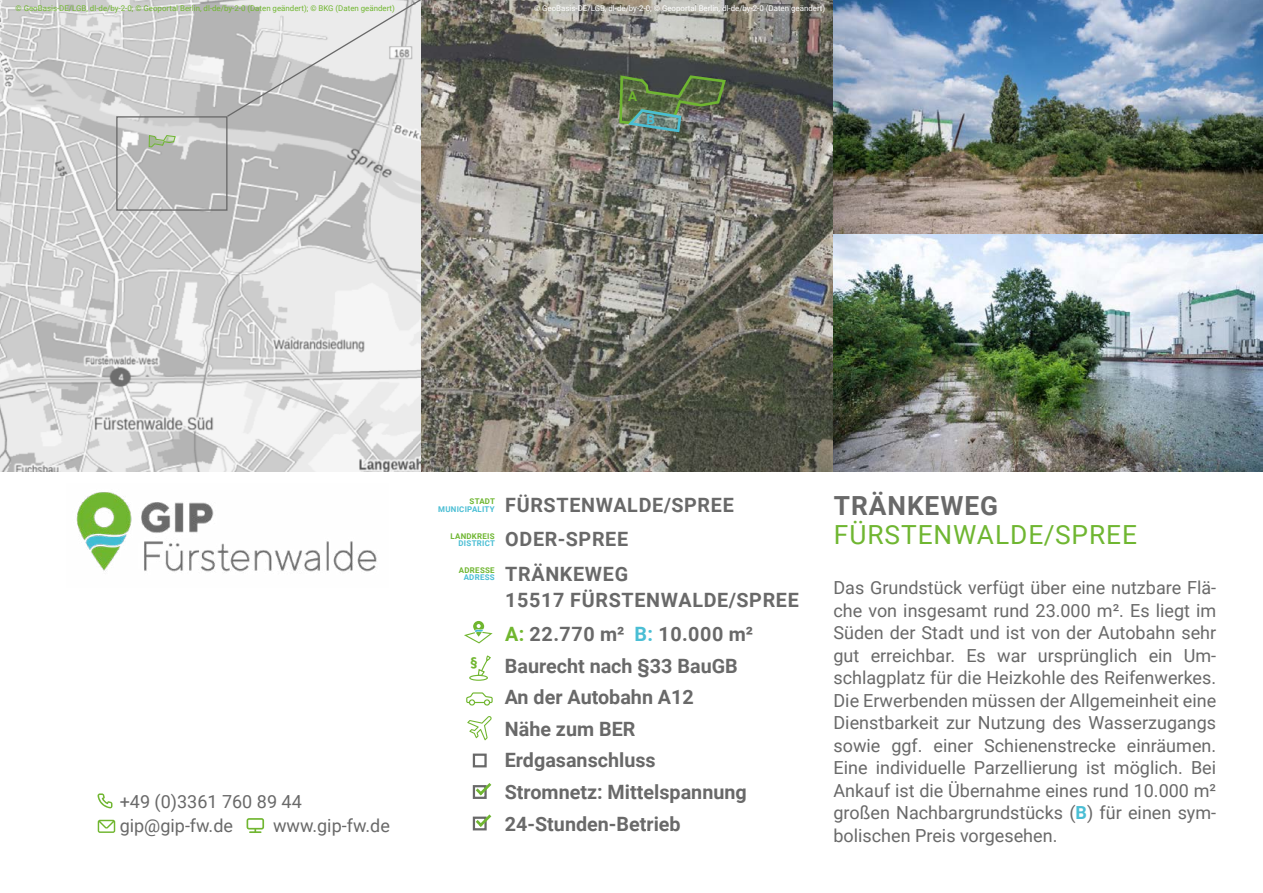
<style>
.page{position:relative;width:1263px;height:893px;background:#fff}
.page>*{position:absolute;margin:0;border:0;box-sizing:border-box;transform-origin:0 0}
.t1{font:26.25px "Roboto";letter-spacing:.035em;color:#6fb631}
.t2{font:700 26.25px "Roboto";letter-spacing:.035em;color:#696969}
.t3{font:700 19.8px/31.7px "Roboto";color:#696969}
.t4{font:700 19.8px/34.2px "Roboto";letter-spacing:.035em;color:#696969}
.t5{font:18px/22.5px "Roboto";color:#696969;text-align:justify}
.t6{font:700 13.8px "TT Norms";color:#70b62f}
.t7{font:700 13.35px "Roboto";color:#70b62f}
.t8{font:700 13.35px "Roboto";color:#4abed4}
.t9{font:7.95px "Roboto";color:#70b62f}
.t10{font:7.95px "Roboto";color:#fff}
.t11{font:700 7.95px "Roboto";letter-spacing:.035em;color:#4abed4}
.t12{font:700 7.95px "Roboto";letter-spacing:.035em;color:#6fb631}
.s1{color:#70b62f}
.s2{color:#4abed4}
.s3{font-weight:700;color:#4abed4}
</style>
<div class="page">
<img style="left:420px;top:0;width:843px;height:471px">
<img style="left:0;top:0;width:420px;height:471px">
<svg style="left:148px;top:135px;width:28px;height:13px"></svg>
<div style="left:116px;top:116px;width:111px;height:95px;border:1px solid #696969"></div>
<svg style="left:226px;top:0;width:196px;height:118px"></svg>
<svg style="left:466px;top:692px;width:27px;height:14px"></svg>
<svg style="left:467px;top:716px;width:25px;height:24px"></svg>
<svg style="left:477px;top:656px;width:14px;height:21px"></svg>
<div style="left:469px;top:675px;width:19px;height:6px;border:1px solid #70b62f;border-radius:50%"></div>
<svg style="left:464px;top:621px;width:29px;height:22px"></svg>
<div style="left:473px;top:754px;width:14px;height:13px;border:2px solid #696969"></div>
<div style="left:473px;top:785px;width:14px;height:14px;border:2px solid #696969"></div>
<svg style="left:476px;top:783px;width:15px;height:12px"></svg>
<div style="left:473px;top:817px;width:14px;height:13px;border:2px solid #696969"></div>
<svg style="left:476px;top:814px;width:15px;height:13px"></svg>
<img style="left:76px;top:492px;width:301px;height:81px">
<img style="left:618px;top:74px;width:109px;height:60px">
<svg style="left:98px;top:793px;width:14px;height:15px"></svg>
<svg style="left:98px;top:820px;width:17px;height:13px"></svg>
<svg style="left:247px;top:818px;width:17px;height:15px"></svg>
<p class="t9" style="left:16px;top:3px;width:381px">© GeoBasis-DE/LGB, dl-de/by-2-0; © Geoportal Berlin, dl-de/by-2-0 (Daten geändert); © BKG (Daten geändert)</p>
<p class="t10" style="left:534px;top:3px;width:293px">© GeoBasis-DE/LGB, dl-de/by-2-0; © Geoportal Berlin, dl-de/by-2-0 (Daten geändert)</p>
<p class="t7" style="left:628px;top:87px;width:11px">A</p>
<p class="t8" style="left:646px;top:110px;width:10px">B</p>
<p class="t5" style="left:120px;top:789px;width:184px;line-height:24px">+49 (0)3361 760 89 44 gip@gip-fw.de</p>
<p class="t5" style="left:273px;top:813px;width:118px">www.gip-fw.de</p>
<p class="t12" style="left:469px;top:496px;width:27px">STADT</p>
<p class="t11" style="left:438px;top:503px;width:58px">MUNICIPALITY</p>
<p class="t12" style="left:450px;top:530px;width:46px">LANDKREIS</p>
<p class="t11" style="left:458px;top:538px;width:38px">DISTRICT</p>
<p class="t12" style="left:459px;top:564px;width:37px">ADRESSE</p>
<p class="t11" style="left:464px;top:571px;width:33px">ADRESS</p>
<p class="t6" style="left:470px;top:654px;width:9px">§</p>
<p class="t4" style="left:505px;top:487px;width:230px">FÜRSTENWALDE/SPREE<br>ODER-SPREE<br>TRÄNKEWEG</p>
<p class="t4" style="left:505px;top:582px;width:295px">15517 FÜRSTENWALDE/SPREE<br><span class="s1">A:</span> 22.770 m² <span class="s2">B:</span> 10.000 m²</p>
<p class="t3" style="left:505px;top:649px;width:243px">Baurecht nach §33 BauGB<br>An der Autobahn A12<br>Nähe zum BER<br>Erdgasanschluss<br>Stromnetz: Mittelspannung<br>24-Stunden-Betrieb</p>
<h1 class="t2" style="left:834px;top:487px;width:166px">TRÄNKEWEG</h1>
<h1 class="t1" style="left:834px;top:516px;width:305px">FÜRSTENWALDE/SPREE</h1>
<p class="t5" style="left:833px;top:576px;width:384px">Das Grundstück verfügt über eine nutzbare Flä&shy;che von insgesamt rund 23.000 m². Es liegt im Süden der Stadt und ist von der Autobahn sehr gut erreichbar. Es war ursprünglich ein Um&shy;schlagplatz für die Heizkohle des Reifenwerkes.<br>Die Erwerbenden müssen der Allgemeinheit eine Dienstbarkeit zur Nutzung des Wasserzugangs sowie ggf. einer Schienenstrecke einräumen.<br>Eine individuelle Parzellierung ist möglich. Bei Ankauf ist die Übernahme eines rund 10.000 m² großen Nachbargrundstücks (<span class="s3">B</span>) für einen sym&shy;bolischen Preis vorgesehen.</p>
</div>
